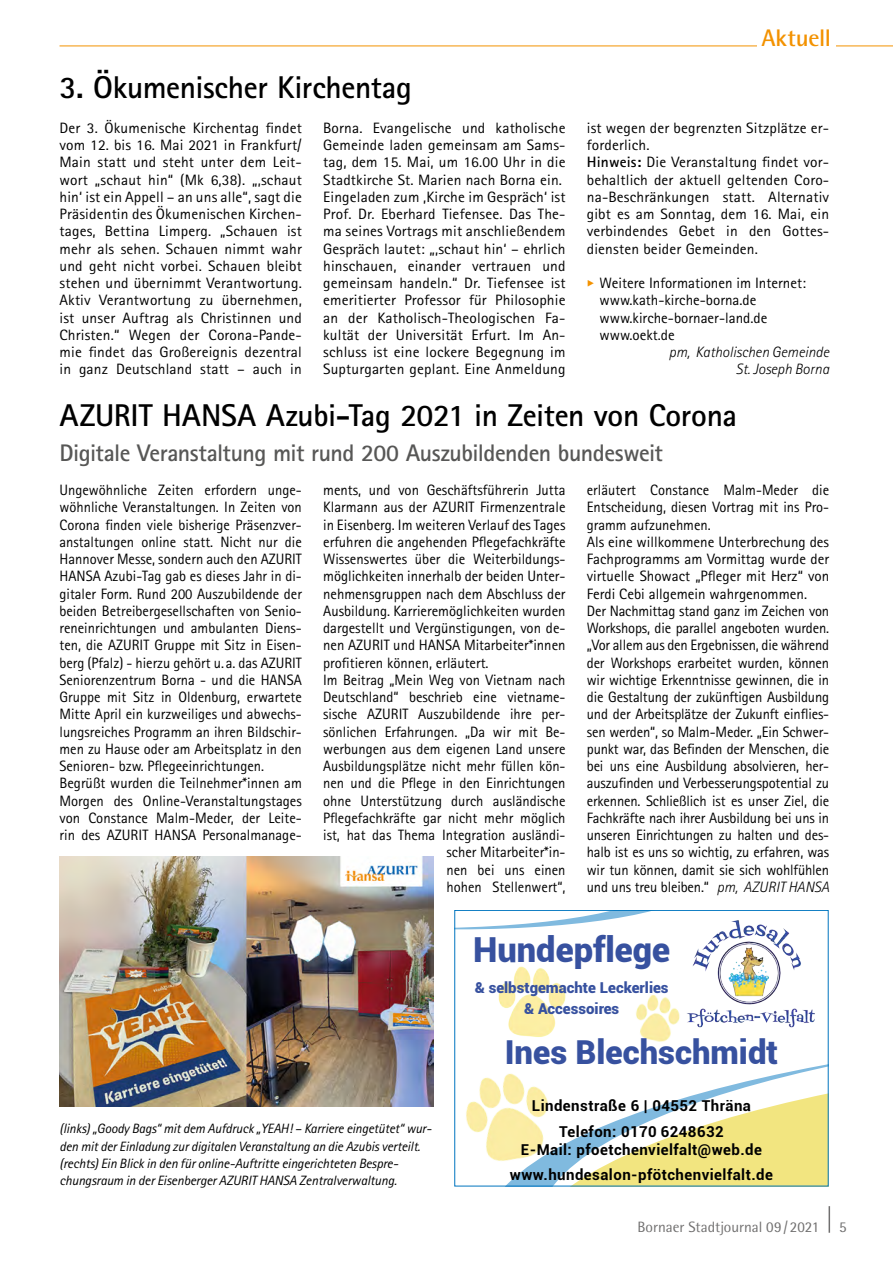
<style>
.page{position:relative;width:893px;height:1263px;background:#fff}
.page>*{position:absolute;margin:0;border:0;box-sizing:border-box;transform-origin:0 0}
.t1{font:900 34.5px "Roboto";color:#37519f}
.t2{font:900 33px "Roboto";color:#37519f}
.t3{font:700 31.5px "Rotis Sans Serif";letter-spacing:-.01em;color:#000}
.t4{font:700 24px "Rotis Sans Serif";letter-spacing:-.02em;color:#575756}
.t5{font:700 24px "Rotis Semi Sans";letter-spacing:-.01em;color:#f39200}
.t6{font:15px/17.2px "Rotis Sans Serif";color:#000}
.t7{font:700 15px/25.5px "Roboto";letter-spacing:.03em;color:#000;text-align:center}
.t8{font:italic 300 15px/17.2px "Rotis Sans Serif";color:#000;text-align:right}
.t9{font:900 15px/21px "Roboto";color:#37519f;text-align:center}
.t10{font:15px "Rotis Semi Sans";color:#706f6f}
.t11{font:italic 13.5px/17.2px "Rotis Sans Serif";letter-spacing:-.01em;color:#000}
.s1{font-weight:700}
.s2{font-family:"Unit OT";font-weight:300;font-size:14.25px;color:#f39200}
.s3{font-weight:300;font-style:italic}
</style>
<div class="page">
<svg style="left:829px;top:1206px;width:1px;height:27px"></svg>
<hr style="left:60px;top:46px;width:833px;height:1px;background:#f39200">
<div style="left:757px;top:28px;width:78px;height:36px;background:#fff"></div>
<img style="left:498px;top:966px;width:68px;height:53px">
<img style="left:466px;top:1019px;width:72px;height:114px">
<img style="left:636px;top:995px;width:42px;height:19px">
<svg style="left:482px;top:1023px;width:56px;height:161px"></svg>
<svg style="left:538px;top:1014px;width:140px;height:28px"></svg>
<svg style="left:523px;top:1044px;width:304px;height:140px"></svg>
<svg style="left:456px;top:912px;width:191px;height:17px"></svg>
<img style="left:678px;top:920px;width:137px;height:108px">
<img style="left:60px;top:857px;width:374px;height:250px">
<h3 class="t5" style="left:761px;top:23px;width:71px">Aktuell</h3>
<h3 class="t3" style="left:60px;top:68px;width:354px">3. Ökumenischer Kirchentag</h3>
<p class="t6" style="left:60px;top:119px;width:244px;text-align:justify">Der 3. Ökumenische Kirchentag findet vom 12. bis 16. Mai 2021 in Frankfurt/ Main statt und steht unter dem Leit&shy;wort „schaut hin“ (Mk 6,38). „‚schaut hin‘ ist ein Appell – an uns alle“, sagt die Präsidentin des Ökumenischen Kirchen&shy;tages, Bettina Limperg. „Schauen ist mehr als sehen. Schauen nimmt wahr und geht nicht vorbei. Schauen bleibt stehen und übernimmt Verantwortung.<br>Aktiv Verantwortung zu übernehmen, ist unser Auftrag als Christinnen und Christen.“ Wegen der Corona-Pande&shy;mie findet das Großereignis dezentral in ganz Deutschland statt – auch in</p>
<p class="t6" style="left:323px;top:119px;width:244px">Borna. Evangelische und katholische Gemeinde laden gemeinsam am Sams&shy;tag, dem 15. Mai, um 16.00 Uhr in die Stadtkirche St. Marien nach Borna ein.<br>Eingeladen zum ‚Kirche im Gespräch‘ ist Prof. Dr. Eberhard Tiefensee. Das The&shy;ma seines Vortrags mit anschließendem Gespräch lautet: „‚schaut hin‘ – ehrlich hinschauen, einander vertrauen und gemeinsam handeln.“ Dr. Tiefensee ist emeritierter Professor für Philosophie an der Katholisch-Theologischen Fa&shy;kultät der Universität Erfurt. Im An&shy;schluss ist eine lockere Begegnung im Supturgarten geplant. Eine Anmeldung</p>
<p class="t6" style="left:587px;top:119px;width:244px">ist wegen der begrenzten Sitzplätze er&shy;forderlich.<br><span class="s1">Hinweis:</span> Die Veranstaltung findet vor&shy;behaltlich der aktuell geltenden Coro&shy;na-Beschränkungen statt. Alternativ gibt es am Sonntag, dem 16. Mai, ein verbindendes Gebet in den Gottes&shy;diensten beider Gemeinden.</p>
<p class="t6" style="left:600px;top:274px;width:208px;text-indent:-13px"><span class="s2">‣</span> Weitere Informationen im Internet: www.kath-kirche-borna.de www.kirche-bornaer-land.de www.oekt.de</p>
<p class="t8" style="left:669px;top:344px;width:162px">pm, Katholischen Gemeinde<br>St. Joseph Borna</p>
<h3 class="t3" style="left:60px;top:395px;width:679px">AZURIT HANSA Azubi-Tag 2021 in Zeiten von Corona</h3>
<h3 class="t4" style="left:60px;top:437px;width:605px">Digitale Veranstaltung mit rund 200 Auszubildenden bundesweit</h3>
<p class="t6" style="left:60px;top:481px;width:244px">Ungewöhnliche Zeiten erfordern unge&shy;wöhnliche Veranstaltungen. In Zeiten von Corona finden viele bisherige Präsenzver&shy;anstaltungen online statt. Nicht nur die Hannover Messe, sondern auch den AZURIT HANSA Azubi-Tag gab es dieses Jahr in di&shy;gitaler Form. Rund 200 Auszubildende der beiden Betreibergesellschaften von Senio&shy;reneinrichtungen und ambulanten Diens&shy;ten, die AZURIT Gruppe mit Sitz in Eisen&shy;berg (Pfalz) - hierzu gehört u. a. das AZURIT Seniorenzentrum Borna - und die HANSA Gruppe mit Sitz in Oldenburg, erwartete Mitte April ein kurzweiliges und abwechs&shy;lungsreiches Programm an ihren Bildschir&shy;men zu Hause oder am Arbeitsplatz in den Senioren- bzw. Pflegeeinrichtungen.<br>Begrüßt wurden die Teilnehmer*innen am Morgen des Online-Veranstaltungstages von Constance Malm-Meder, der Leite&shy;rin des AZURIT HANSA Personalmanage-</p>
<p class="t6" style="left:323px;top:481px;width:244px">ments, und von Geschäftsführerin Jutta</p>
<p class="t6" style="left:323px;top:498px;width:244px">Klarmann aus der AZURIT Firmenzentrale</p>
<p class="t6" style="left:323px;top:516px;width:244px">in Eisenberg. Im weiteren Verlauf des Tages</p>
<p class="t6" style="left:323px;top:533px;width:244px">erfuhren die angehenden Pflegefachkräfte</p>
<p class="t6" style="left:323px;top:550px;width:244px">Wissenswertes über die Weiterbildungs-</p>
<p class="t6" style="left:323px;top:567px;width:244px">möglichkeiten innerhalb der beiden Unter-</p>
<p class="t6" style="left:323px;top:585px;width:244px">nehmensgruppen nach dem Abschluss der</p>
<p class="t6" style="left:323px;top:602px;width:244px">Ausbildung. Karrieremöglichkeiten wurden</p>
<p class="t6" style="left:323px;top:619px;width:244px">dargestellt und Vergünstigungen, von de-</p>
<p class="t6" style="left:323px;top:636px;width:244px">nen AZURIT und HANSA Mitarbeiter*innen</p>
<p class="t6" style="left:323px;top:654px;width:167px">profitieren können, erläutert.</p>
<p class="t6" style="left:323px;top:671px;width:244px">Im Beitrag „Mein Weg von Vietnam nach</p>
<p class="t6" style="left:323px;top:688px;width:244px">Deutschland“ beschrieb eine vietname-</p>
<p class="t6" style="left:323px;top:705px;width:244px">sische AZURIT Auszubildende ihre per-</p>
<p class="t6" style="left:323px;top:723px;width:244px">sönlichen Erfahrungen. „Da wir mit Be-</p>
<p class="t6" style="left:323px;top:740px;width:244px">werbungen aus dem eigenen Land unsere</p>
<p class="t6" style="left:323px;top:757px;width:244px">Ausbildungsplätze nicht mehr füllen kön-</p>
<p class="t6" style="left:323px;top:774px;width:244px">nen und die Pflege in den Einrichtungen</p>
<p class="t6" style="left:323px;top:792px;width:244px">ohne Unterstützung durch ausländische</p>
<p class="t6" style="left:323px;top:809px;width:244px">Pflegefachkräfte gar nicht mehr möglich</p>
<p class="t6" style="left:323px;top:826px;width:244px">ist, hat das Thema Integration ausländi-</p>
<p class="t6" style="left:446px;top:843px;width:121px">scher Mitarbeiter*in-</p>
<p class="t6" style="left:446px;top:861px;width:121px">nen bei uns einen</p>
<p class="t6" style="left:446px;top:878px;width:121px">hohen Stellenwert“,</p>
<p class="t6" style="left:587px;top:481px;width:244px">erläutert Constance Malm-Meder die Entscheidung, diesen Vortrag mit ins Pro&shy;gramm aufzunehmen.<br>Als eine willkommene Unterbrechung des Fachprogramms am Vormittag wurde der virtuelle Showact „Pfleger mit Herz“ von Ferdi Cebi allgemein wahrgenommen.<br>Der Nachmittag stand ganz im Zeichen von Workshops, die parallel angeboten wurden. „Vor allem aus den Ergebnissen, die während der Workshops erarbeitet wurden, können wir wichtige Erkenntnisse gewinnen, die in die Gestaltung der zukünftigen Ausbildung und der Arbeitsplätze der Zukunft einflies&shy;sen werden“, so Malm-Meder. „Ein Schwer&shy;punkt war, das Befinden der Menschen, die bei uns eine Ausbildung absolvieren, her&shy;auszufinden und Verbesserungspotential zu erkennen. Schließlich ist es unser Ziel, die Fachkräfte nach ihrer Ausbildung bei uns in unseren Einrichtungen zu halten und des&shy;halb ist es uns so wichtig, zu erfahren, was wir tun können, damit sie sich wohlfühlen und uns treu bleiben.“ <span class="s3">pm, AZURIT HANSA</span></p>
<p class="t11" style="left:60px;top:1120px;width:373px">(links) „Goody Bags“ mit dem Aufdruck „YEAH! – Karriere eingetütet“ wur&shy;den mit der Einladung zur digitalen Veranstaltung an die Azubis verteilt. (rechts) Ein Blick in den für online-Auftritte eingerichteten Bespre&shy;chungsraum in der Eisenberger AZURIT HANSA Zentralverwaltung.</p>
<h1 class="t1" style="left:473px;top:926px;width:199px">Hundepflege</h1>
<p class="t9" style="left:475px;top:976px;width:195px">&amp; selbstgemachte Leckerlies &amp; Accessoires</p>
<h2 class="t2" style="left:505px;top:1029px;width:275px">Ines Blechschmidt</h2>
<p class="t7" style="left:532px;top:1092px;width:221px">Lindenstraße 6 | 04552 Thräna<br>Telefon: 0170 6248632</p>
<p class="t7" style="left:510px;top:1136px;width:264px">E-Mail: pfoetchenvielfalt@web.de www.hundesalon-pfötchenvielfalt.de</p>
<p class="t10" style="left:637px;top:1218px;width:184px">Bornaer Stadtjournal 09/2021</p>
<p class="t10" style="left:839px;top:1218px;width:9px">5</p>
</div>
